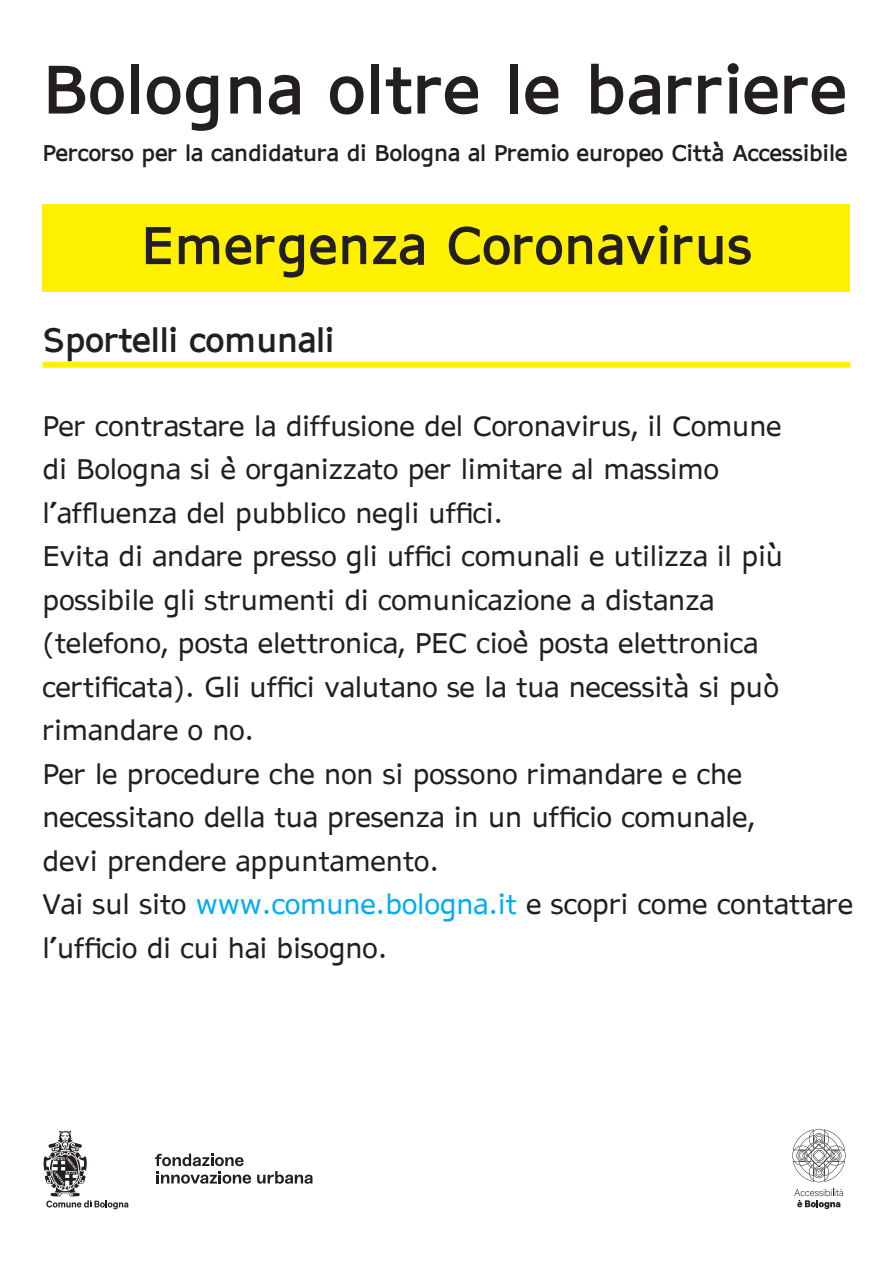
<style>
.page{position:relative;width:893px;height:1263px;background:#fff}
.page>*{position:absolute;margin:0;border:0;box-sizing:border-box;transform-origin:0 0}
.t1{font:700 65.7px "AP Hont";letter-spacing:.015em;color:#231f20}
.t2{font:700 51px "AP Hont";letter-spacing:.015em;color:#231f20}
.t3{font:700 33px "AP Hont";color:#231f20}
.t4{font:27px/43.5px "AP Hont";color:#231f20}
.t5{font:700 22.2px "AP Hont";color:#231f20}
.s1{color:#00aeef}
</style>
<div class="page">
<div style="left:43px;top:204px;width:807px;height:87px;background:#fff101"></div>
<svg style="left:43px;top:1131px;width:85px;height:78px"></svg>
<svg style="left:257px;top:1171px;width:55px;height:13px"></svg>
<svg style="left:155px;top:1153px;width:96px;height:31px"></svg>
<svg style="left:794px;top:1189px;width:49px;height:20px"></svg>
<svg style="left:792px;top:1129px;width:54px;height:53px"></svg>
<div style="left:43px;top:362px;width:807px;height:6px;background:#fff101"></div>
<p class="t1" style="left:43px;top:44px;width:806px">Bologna oltre le barriere</p>
<p class="t5" style="left:43px;top:138px;width:806px">Percorso per la candidatura di Bologna al Premio europeo Città Accessibile</p>
<p class="t2" style="left:141px;top:210px;width:612px">Emergenza Coronavirus</p>
<p class="t3" style="left:43px;top:317px;width:293px">Sportelli comunali</p>
<p class="t4" style="left:43px;top:404px;width:740px">Per contrastare la diffusione del Coronavirus, il Comune</p>
<p class="t4" style="left:43px;top:447px;width:678px">di Bologna si è organizzato per limitare al massimo</p>
<p class="t4" style="left:43px;top:491px;width:462px">l’affluenza del pubblico negli uffici.</p>
<p class="t4" style="left:43px;top:534px;width:742px">Evita di andare presso gli uffici comunali e utilizza il più possibile gli strumenti di comunicazione a distanza</p>
<p class="t4" style="left:43px;top:621px;width:738px">(telefono, posta elettronica, PEC cioè posta elettronica certificata). Gli uffici valutano se la tua necessità si può rimandare o no.</p>
<p class="t4" style="left:43px;top:752px;width:714px">Per le procedure che non si possono rimandare e che necessitano della tua presenza in un ufficio comunale,</p>
<p class="t4" style="left:43px;top:839px;width:398px">devi prendere appuntamento.</p>
<p class="t4" style="left:43px;top:882px;width:812px">Vai sul sito <span class="s1">www.comune.bologna.it</span> e scopri come contattare l’ufficio di cui hai bisogno.</p>
</div>
